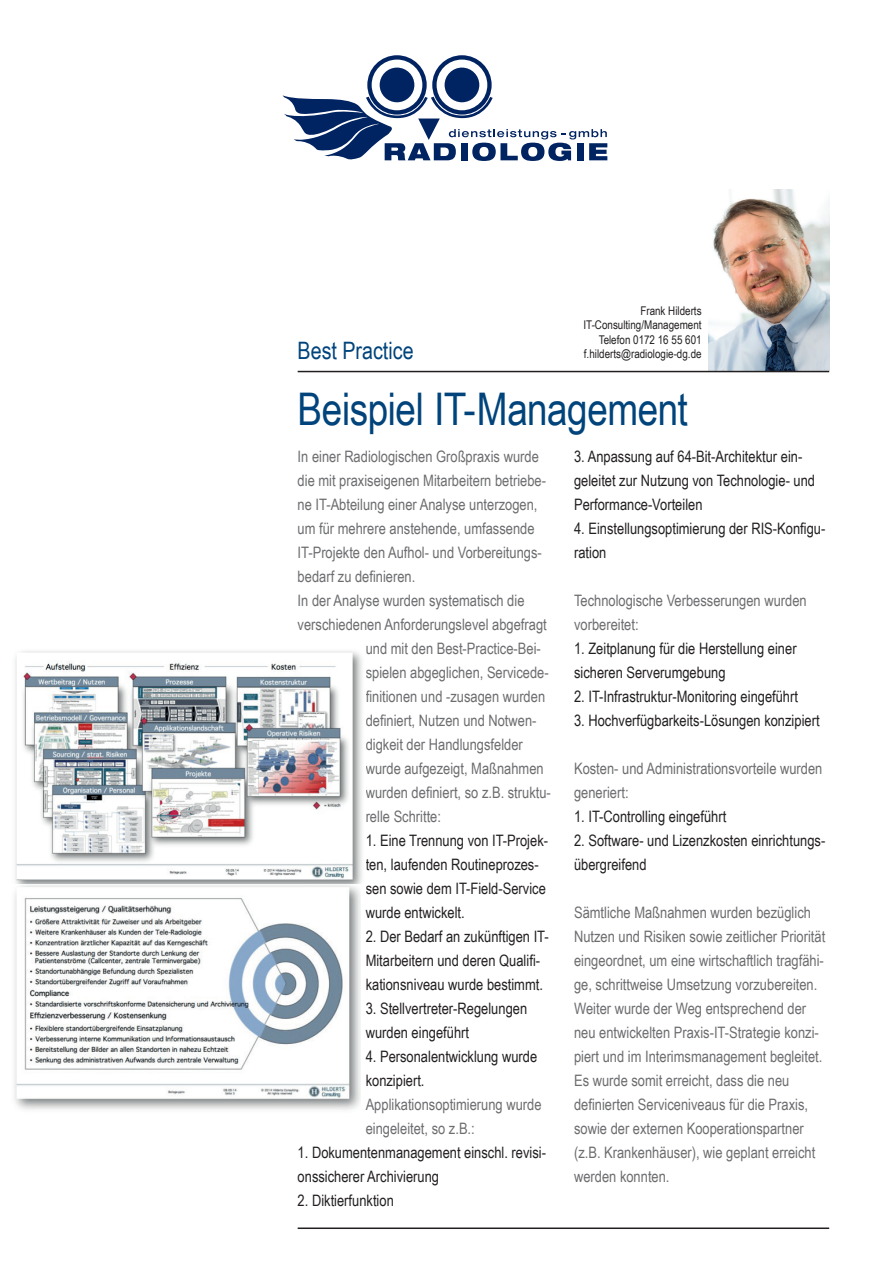
<style>
.page{position:relative;width:893px;height:1263px;background:#fff}
.page>*{position:absolute;margin:0;border:0;box-sizing:border-box;transform-origin:0 0}
.t1{font:45px "Arial Narrow";letter-spacing:-.01em;color:#00447b}
.t2{font:24px "Arial Narrow";color:#00447b}
.t3{font:15.75px/24px "Arial Narrow";color:#6c6d70}
.t4{font:15.75px/24px "Arial Narrow";color:#231f20}
.t5{font:12px/14.4px "Arial Narrow";color:#231f20;text-align:right}
.s1{color:#231f20}
</style>
<div class="page">
<svg style="left:283px;top:55px;width:324px;height:106px"></svg>
<img style="left:709px;top:189px;width:120px;height:181px">
<hr style="left:298px;top:371px;width:531px;height:1px;background:#231f20">
<hr style="left:298px;top:1227px;width:531px;height:2px;background:#231f20">
<img style="left:15px;top:651px;width:347px;height:233px">
<img style="left:14px;top:885px;width:346px;height:225px">
<p class="t5" style="left:583px;top:303px;width:120px">Frank Hilderts<br>IT-Consulting/Management<br>Telefon 0172 16 55 601 f.hilderts@radiologie-dg.de</p>
<p class="t2" style="left:298px;top:333px;width:117px">Best Practice</p>
<p class="t1" style="left:298px;top:376px;width:392px">Beispiel IT-Management</p>
<p class="t3" style="left:298px;top:443px;width:243px">In einer Radiologischen Großpraxis wurde</p>
<p class="t3" style="left:298px;top:467px;width:250px">die mit praxiseigenen Mitarbeitern betriebe-</p>
<p class="t3" style="left:298px;top:491px;width:241px">ne IT-Abteilung einer Analyse unterzogen,</p>
<p class="t3" style="left:298px;top:516px;width:238px">um für mehrere anstehende, umfassende</p>
<p class="t3" style="left:298px;top:540px;width:246px">IT-Projekte den Aufhol- und Vorbereitungs-</p>
<p class="t3" style="left:298px;top:564px;width:119px">bedarf zu definieren.</p>
<p class="t3" style="left:298px;top:588px;width:228px">In der Analyse wurden systematisch die</p>
<p class="t3" style="left:298px;top:612px;width:251px">verschiedenen Anforderungslevel abgefragt</p>
<p class="t3" style="left:366px;top:636px;width:177px">und mit den Best-Practice-Bei-</p>
<p class="t3" style="left:366px;top:660px;width:185px">spielen abgeglichen, Servicede-</p>
<p class="t3" style="left:366px;top:684px;width:181px">finitionen und -zusagen wurden</p>
<p class="t3" style="left:366px;top:708px;width:172px">definiert, Nutzen und Notwen-</p>
<p class="t3" style="left:366px;top:732px;width:159px">digkeit der Handlungsfelder</p>
<p class="t3" style="left:366px;top:756px;width:180px">wurde aufgezeigt, Maßnahmen</p>
<p class="t3" style="left:366px;top:780px;width:187px">wurden definiert, so z.B. struktu-</p>
<p class="t3" style="left:366px;top:804px;width:77px">relle Schritte:</p>
<p class="t4" style="left:366px;top:828px;width:184px">1. Eine Trennung von IT-Projek&shy;ten, laufenden Routineprozes&shy;sen sowie dem IT-Field-Service wurde entwickelt.</p>
<p class="t4" style="left:366px;top:924px;width:185px">2. Der Bedarf an zukünftigen IT-<br>Mitarbeitern und deren Qualifi&shy;kationsniveau wurde bestimmt.</p>
<p class="t4" style="left:366px;top:996px;width:163px">3. Stellvertreter-Regelungen wurden eingeführt</p>
<p class="t3" style="left:366px;top:1044px;width:177px"><span class="s1">4. Personalentwicklung wurde konzipiert.<br></span>Applikationsoptimierung wurde eingeleitet, so z.B.:</p>
<p class="t4" style="left:298px;top:1140px;width:250px">1. Dokumentenmanagement einschl. revisi&shy;onssicherer Archivierung</p>
<p class="t4" style="left:298px;top:1188px;width:98px">2. Diktierfunktion</p>
<p class="t4" style="left:574px;top:444px;width:243px">3. Anpassung auf 64-Bit-Architektur ein&shy;geleitet zur Nutzung von Technologie- und<br>Performance-Vorteilen</p>
<p class="t4" style="left:574px;top:516px;width:253px">4. Einstellungsoptimierung der RIS-Konfigu&shy;ration</p>
<p class="t3" style="left:574px;top:588px;width:234px">Technologische Verbesserungen wurden vorbereitet:</p>
<p class="t4" style="left:574px;top:636px;width:224px">1. Zeitplanung für die Herstellung einer sicheren Serverumgebung</p>
<p class="t4" style="left:574px;top:684px;width:225px">2. IT-Infrastruktur-Monitoring eingeführt</p>
<p class="t4" style="left:574px;top:708px;width:247px">3. Hochverfügbarkeits-Lösungen konzipiert</p>
<p class="t3" style="left:574px;top:756px;width:250px">Kosten- und Administrationsvorteile wurden generiert:</p>
<p class="t4" style="left:574px;top:804px;width:154px">1. IT-Controlling eingeführt</p>
<p class="t4" style="left:574px;top:828px;width:253px">2. Software- und Lizenzkosten einrichtungs&shy;übergreifend</p>
<p class="t3" style="left:574px;top:900px;width:253px">Sämtliche Maßnahmen wurden bezüglich Nutzen und Risiken sowie zeitlicher Priorität eingeordnet, um eine wirtschaftlich tragfähi&shy;ge, schrittweise Umsetzung vorzubereiten.<br>Weiter wurde der Weg entsprechend der neu entwickelten Praxis-IT-Strategie konzi&shy;piert und im Interimsmanagement begleitet.<br>Es wurde somit erreicht, dass die neu definierten Serviceniveaus für die Praxis, sowie der externen Kooperationspartner (z.B. Krankenhäuser), wie geplant erreicht werden konnten.</p>
</div>
